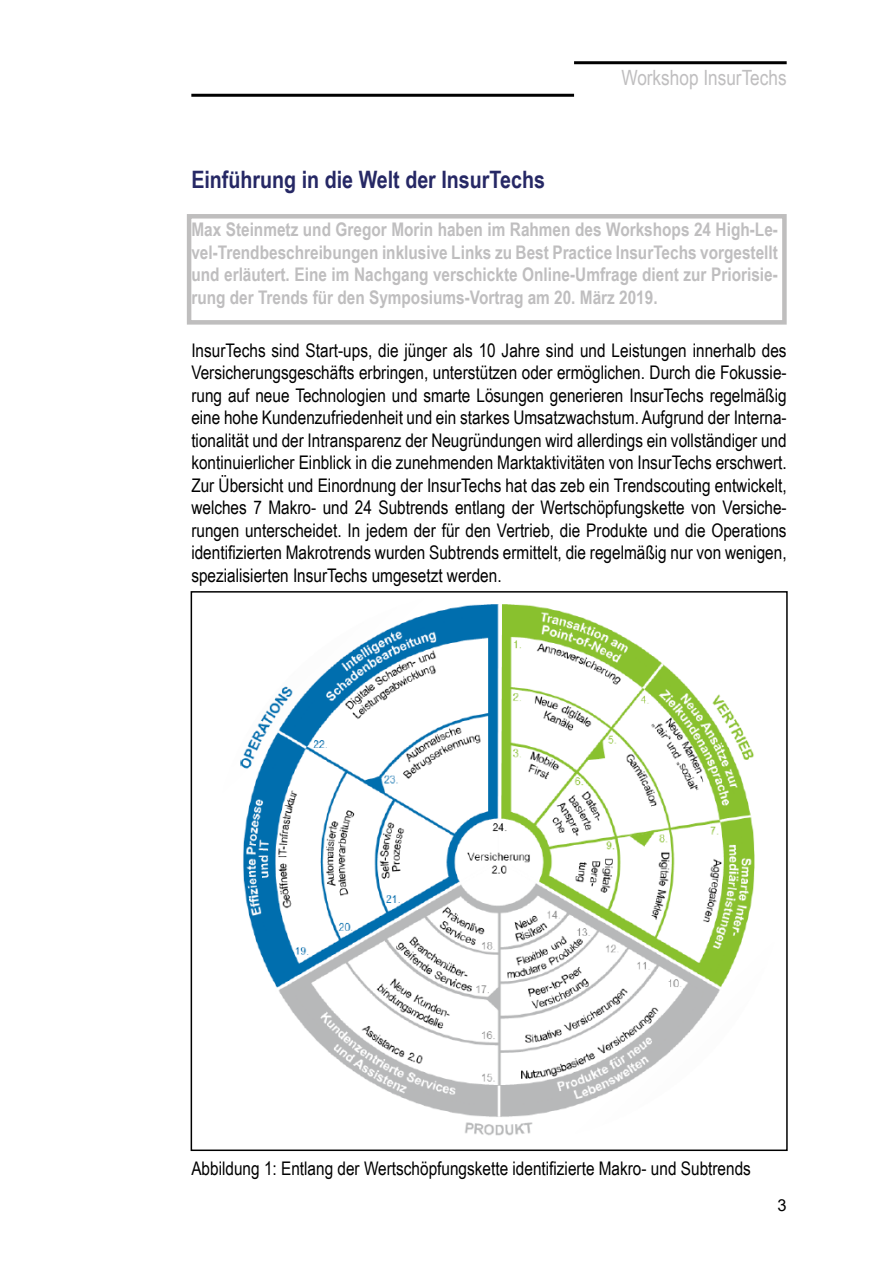
<style>
.page{position:relative;width:893px;height:1263px;background:#fff}
.page>*{position:absolute;margin:0;border:0;box-sizing:border-box;transform-origin:0 0}
.t1{font:700 24px "Arial Narrow";color:#262865}
.t2{font:21px "Arial Narrow";color:#bfbebf}
.t3{font:18.75px/22.5px "Arial Narrow";color:#000;text-align:justify}
.t4{font:700 18.75px/22.5px "Arial Narrow";color:#bfbebf;text-align:justify}
</style>
<div class="page">
<hr style="left:574px;top:61px;width:213px;height:3px;background:#000">
<hr style="left:191px;top:94px;width:383px;height:3px;background:#000">
<div style="left:187px;top:214px;width:600px;height:111px;border:4px solid #bfbebe"></div>
<img style="left:240px;top:604px;width:515px;height:532px">
<div style="left:191px;top:591px;width:597px;height:560px;border:2px solid #000"></div>
<p class="t1" style="left:191px;top:161px;width:355px">Einführung in die Welt der InsurTechs</p>
<p class="t2" style="left:621px;top:62px;width:167px">Workshop InsurTechs</p>
<p class="t4" style="left:191px;top:218px;width:588px">Max Steinmetz und Gregor Morin haben im Rahmen des Workshops 24 High-Le&shy;vel-Trendbeschreibungen inklusive Links zu Best Practice InsurTechs vorgestellt und erläutert. Eine im Nachgang verschickte Online-Umfrage dient zur Priorisie&shy;rung der Trends für den Symposiums-Vortrag am 20. März 2019.</p>
<p class="t3" style="left:191px;top:338px;width:597px">InsurTechs sind Start-ups, die jünger als 10 Jahre sind und Leistungen innerhalb des Versicherungsgeschäfts erbringen, unterstützen oder ermöglichen. Durch die Fokussie&shy;rung auf neue Technologien und smarte Lösungen generieren InsurTechs regelmäßig eine hohe Kundenzufriedenheit und ein starkes Umsatzwachstum. Aufgrund der Interna&shy;tionalität und der Intransparenz der Neugründungen wird allerdings ein vollständiger und kontinuierlicher Einblick in die zunehmenden Marktaktivitäten von InsurTechs erschwert.<br>Zur Übersicht und Einordnung der InsurTechs hat das zeb ein Trendscouting entwickelt, welches 7 Makro- und 24 Subtrends entlang der Wertschöpfungskette von Versiche&shy;rungen unterscheidet. In jedem der für den Vertrieb, die Produkte und die Operations identifizierten Makrotrends wurden Subtrends ermittelt, die regelmäßig nur von wenigen, spezialisierten InsurTechs umgesetzt werden.</p>
<p class="t3" style="left:191px;top:1156px;width:561px">Abbildung 1: Entlang der Wertschöpfungskette identifizierte Makro- und Subtrends</p>
</div>
